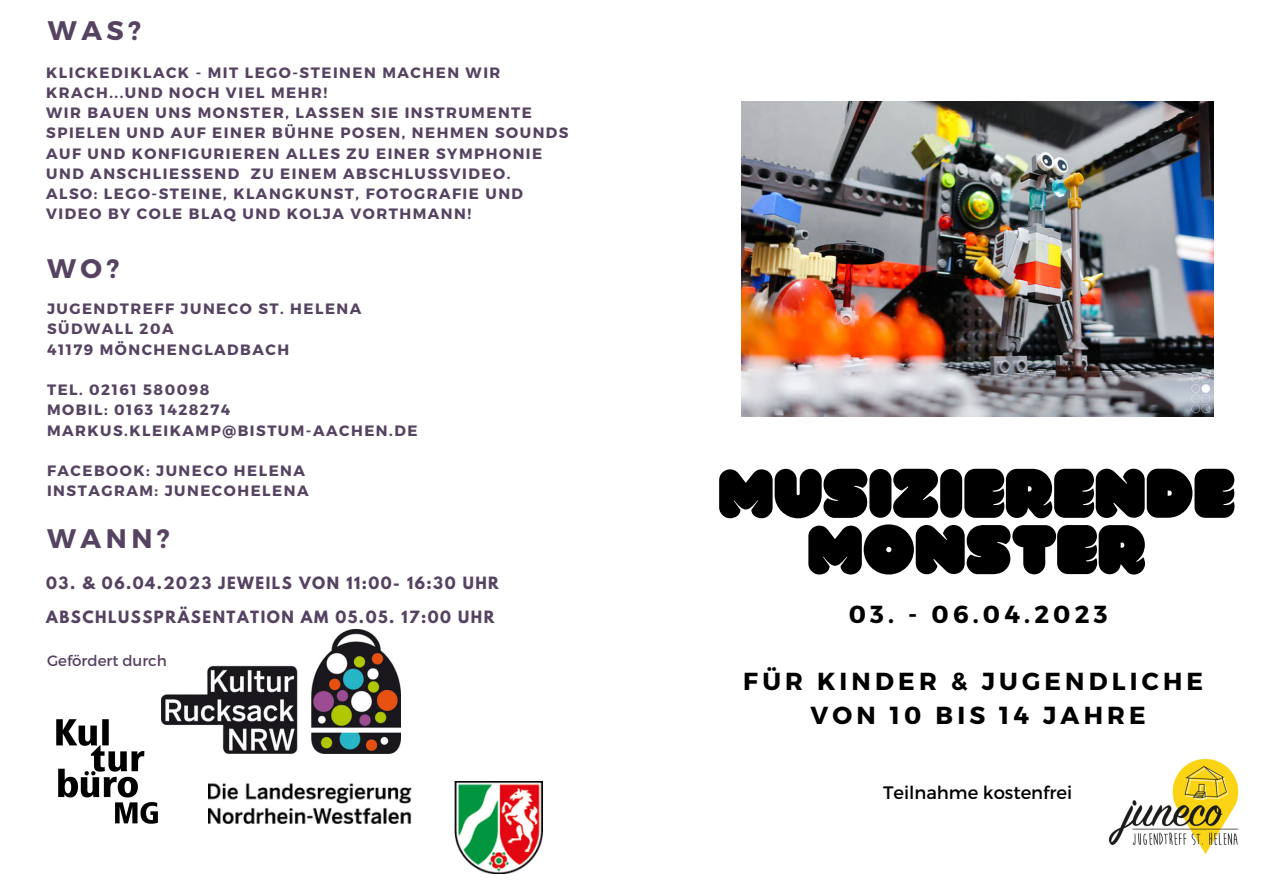
<style>
.page{position:relative;width:1263px;height:894px;background:#fff}
.page>*{position:absolute;margin:0;border:0;box-sizing:border-box;transform-origin:0 0}
.t1{font:69px/56.2px "Avatar";color:#000;text-align:center}
.t2{font:700 26.85px "Montserrat";letter-spacing:.17em;color:#564362}
.t3{font:700 24.6px/33.8px "Montserrat";letter-spacing:.17em;color:#000;text-align:center}
.t4{font:18px "Montserrat";color:#000}
.t5{font:700 15px/20.2px "Montserrat";letter-spacing:.1em;color:#564362}
.t6{font:700 15px "League Spartan";letter-spacing:.1em;color:#564362}
.t7{font:15px "Montserrat";color:#564362}
</style>
<div class="page">
<img style="left:1108px;top:758px;width:131px;height:96px">
<img style="left:56px;top:719px;width:102px;height:105px">
<img style="left:208px;top:781px;width:334px;height:92px">
<img style="left:161px;top:629px;width:240px;height:123px">
<img style="left:741px;top:101px;width:472px;height:315px">
<h2 class="t2" style="left:48px;top:13px;width:95px">WAS?</h2>
<p class="t5" style="left:46px;top:61px;width:524px">KLICKEDIKLACK - MIT LEGO-STEINEN MACHEN WIR KRACH...UND NOCH VIEL MEHR!<br>WIR BAUEN UNS MONSTER, LASSEN SIE INSTRUMENTE SPIELEN UND AUF EINER BÜHNE POSEN, NEHMEN SOUNDS AUF UND KONFIGURIEREN ALLES ZU EINER SYMPHONIE UND ANSCHLIESSEND ZU EINEM ABSCHLUSSVIDEO.<br>ALSO: LEGO-STEINE, KLANGKUNST, FOTOGRAFIE UND VIDEO BY COLE BLAQ UND KOLJA VORTHMANN!</p>
<h2 class="t2" style="left:47px;top:251px;width:74px">WO?</h2>
<p class="t5" style="left:47px;top:298px;width:316px">JUGENDTREFF JUNECO ST. HELENA<br>SÜDWALL 20A<br>41179 MÖNCHENGLADBACH</p>
<p class="t5" style="left:47px;top:379px;width:372px">TEL. 02161 580098<br>MOBIL: 0163 1428274<br>MARKUS.KLEIKAMP@BISTUM-AACHEN.DE</p>
<p class="t5" style="left:47px;top:460px;width:263px">FACEBOOK: JUNECO HELENA<br>INSTAGRAM: JUNECOHELENA</p>
<h2 class="t2" style="left:47px;top:520px;width:124px">WANN?</h2>
<p class="t6" style="left:46px;top:575px;width:454px">03. &amp; 06.04.2023 JEWEILS VON 11:00- 16:30 UHR</p>
<p class="t6" style="left:46px;top:609px;width:450px">ABSCHLUSSPRÄSENTATION AM 05.05. 17:00 UHR</p>
<p class="t7" style="left:47px;top:650px;width:121px">Gefördert durch</p>
<h1 class="t1" style="left:719px;top:472px;width:518px">MUSIZIERENDE<br>MONSTER</h1>
<h3 class="t3" style="left:849px;top:595px;width:260px">03. - 06.04.2023</h3>
<h3 class="t3" style="left:743px;top:663px;width:461px">FÜR KINDER &amp; JUGENDLICHE<br>VON 10 BIS 14 JAHRE</h3>
<p class="t4" style="left:883px;top:780px;width:191px">Teilnahme kostenfrei</p>
</div>
